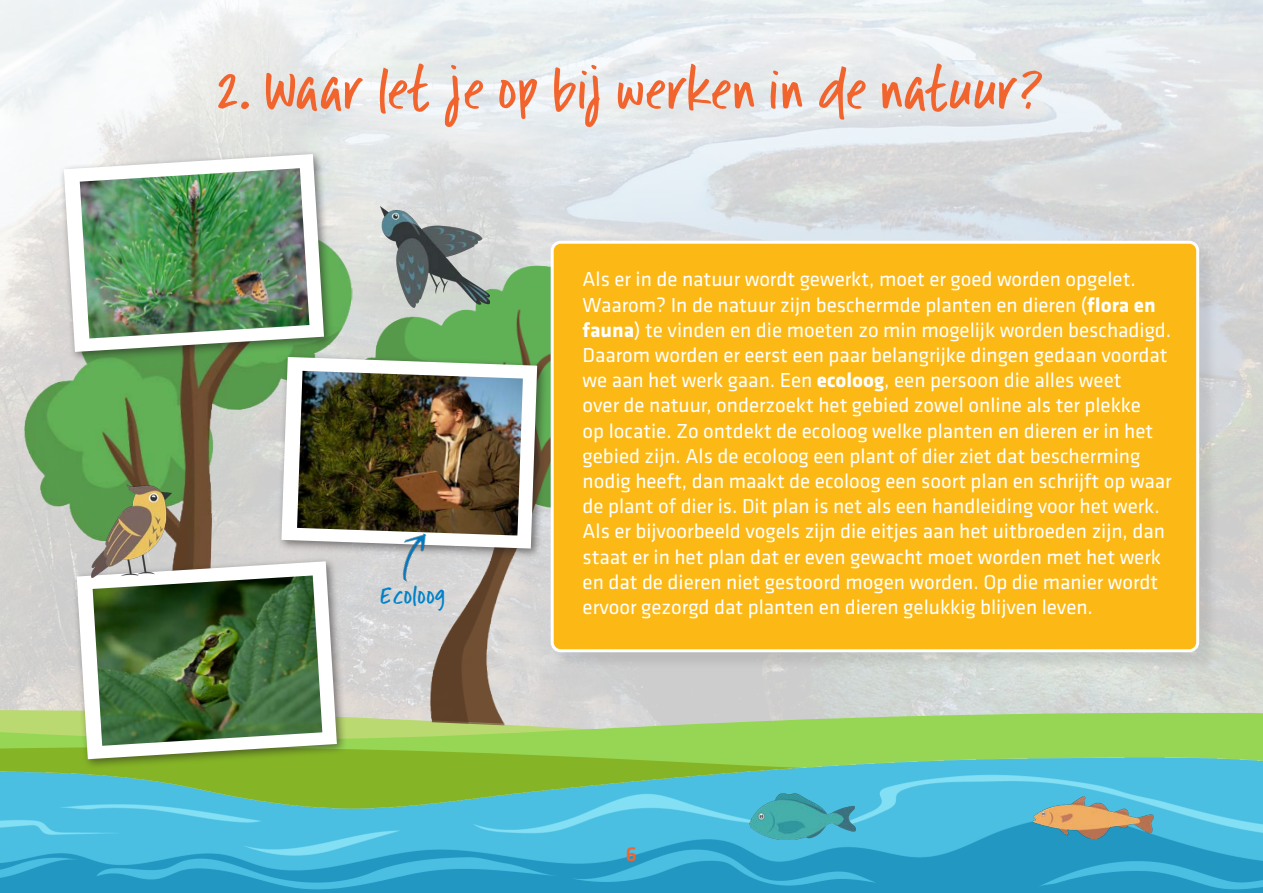
<style>
.page{position:relative;width:1263px;height:893px;background:#fff}
.page>*{position:absolute;margin:0;border:0;box-sizing:border-box;transform-origin:0 0}
.t1{font:54px "Intruding Cat";color:#f2642e}
.t2{font:24px "Intruding Cat";color:#0082c8}
.t3{font:21px/25.2px "Klavika Basic";color:#fff}
.t4{font:500 21px "Klavika Basic";color:#f2642e}
.s1{font-weight:700}
</style>
<div class="page">
<svg style="left:0;top:712px;width:1263px;height:24px;background:#a1d567"></svg>
<img style="left:0;top:736px;width:1263px;height:157px">
<img style="left:17px;top:164px;width:339px;height:552px">
<img style="left:335px;top:257px;width:374px;height:476px">
<div style="left:553px;top:243px;width:665px;height:428px;background:#231f20;opacity:.1"></div>
<div style="left:552px;top:242px;width:646px;height:409px;background:#fcb814;border-radius:9px"></div>
<div style="left:551px;top:241px;width:648px;height:411px;border:3px solid #fff;border-radius:9px"></div>
<div style="left:59px;top:149px;width:276px;height:214px;background:#231f20;opacity:.55"></div>
<svg style="left:64px;top:154px;width:260px;height:198px"></svg>
<img style="left:80px;top:168px;width:229px;height:170px">
<div style="left:277px;top:352px;width:271px;height:208px;background:#231f20;opacity:.55"></div>
<svg style="left:281px;top:357px;width:256px;height:192px"></svg>
<img style="left:297px;top:371px;width:226px;height:165px">
<div style="left:72px;top:557px;width:276px;height:213px;background:#231f20;opacity:.55"></div>
<svg style="left:77px;top:561px;width:260px;height:198px"></svg>
<img style="left:93px;top:575px;width:229px;height:171px">
<img style="left:387px;top:527px;width:47px;height:55px">
<img style="left:381px;top:206px;width:108px;height:101px">
<img style="left:91px;top:484px;width:80px;height:93px">
<img style="left:749px;top:793px;width:106px;height:46px">
<img style="left:1033px;top:796px;width:121px;height:42px">
<p class="t1" style="left:218px;top:58px;width:829px">2. Waar let je op bij werken in de natuur?</p>
<p class="t2" style="left:381px;top:582px;width:66px;rotate:-1deg">Ecoloog</p>
<p class="t3" style="left:583px;top:266px;width:591px">Als er in de natuur wordt gewerkt, moet er goed worden opgelet.<br>Waarom? In de natuur zijn beschermde planten en dieren (<span class="s1">flora en fauna</span>) te vinden en die moeten zo min mogelijk worden beschadigd.<br>Daarom worden er eerst een paar belangrijke dingen gedaan voordat we aan het werk gaan. Een <span class="s1">ecoloog</span>, een persoon die alles weet<br>over de natuur, onderzoekt het gebied zowel online als ter plekke<br>op locatie. Zo ontdekt de ecoloog welke planten en dieren er in het gebied zijn. Als de ecoloog een plant of dier ziet dat bescherming nodig heeft, dan maakt de ecoloog een soort plan en schrijft op waar de plant of dier is. Dit plan is net als een handleiding voor het werk.<br>Als er bijvoorbeeld vogels zijn die eitjes aan het uitbroeden zijn, dan staat er in het plan dat er even gewacht moet worden met het werk en dat de dieren niet gestoord mogen worden. Op die manier wordt ervoor gezorgd dat planten en dieren gelukkig blijven leven.</p>
<p class="t4" style="left:626px;top:840px;width:13px">6</p>
<p class="t4" style="left:626px;top:848px;width:13px">6</p>
</div>
